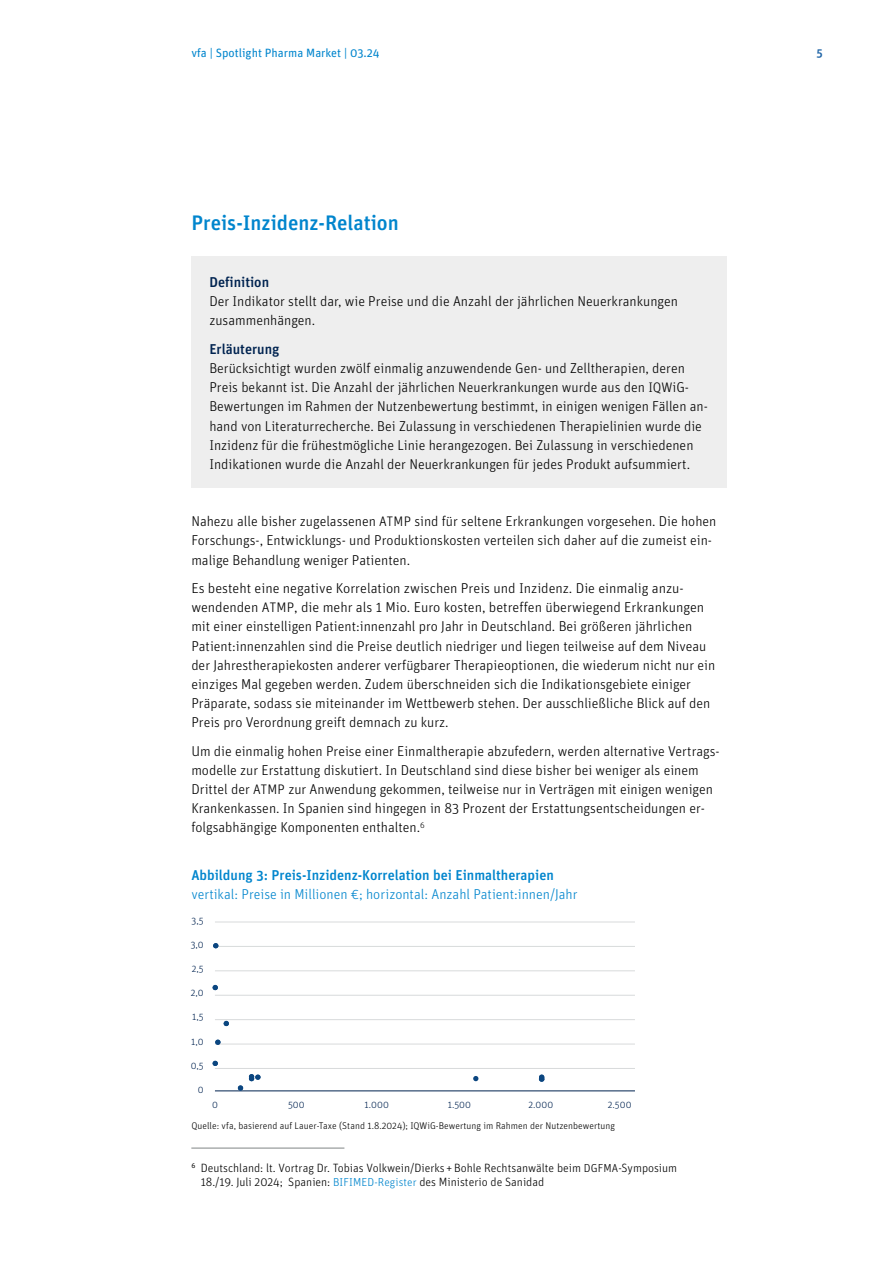
<style>
.page{position:relative;width:893px;height:1263px;background:#fff}
.page>*{position:absolute;margin:0;border:0;box-sizing:border-box;transform-origin:0 0}
.t1{font:500 21px "Unit Pro";color:#0085cd}
.t2{font:300 14.25px/19.2px "Unit Pro";color:#000}
.t3{font:300 14.25px "Unit Pro";color:#0085cd}
.t4{font:500 14.25px "Unit Pro";color:#0085cd}
.t5{font:500 14.25px "Unit Pro";color:#002350}
.t6{font:300 12px/14.4px "Unit Pro";color:#000}
.t7{font:12px "Unit Pro";color:#0085cd}
.t8{font:500 12px "Unit Pro";color:#1d63a6}
.t9{font:300 9.75px "Unit Pro";letter-spacing:.005em;color:#000}
.t10{font:300 9.75px "Unit Pro";color:#002350}
.s1{font-size:13.8px}
.s2{font-size:11.55px}
.s3{font-size:11.55px;color:#0085cd}
</style>
<div class="page">
<div style="left:191px;top:256px;width:536px;height:232px;background:#eee"></div>
<hr style="left:215px;top:922px;width:420px;height:1px;background:#ced1d2">
<hr style="left:215px;top:946px;width:420px;height:1px;background:#ced1d2">
<hr style="left:215px;top:970px;width:420px;height:1px;background:#ced1d2">
<hr style="left:215px;top:995px;width:420px;height:1px;background:#ced1d2">
<hr style="left:215px;top:1019px;width:420px;height:1px;background:#ced1d2">
<hr style="left:215px;top:1044px;width:420px;height:1px;background:#ced1d2">
<hr style="left:215px;top:1068px;width:420px;height:1px;background:#ced1d2">
<hr style="left:215px;top:1090px;width:420px;height:1px;background:#002350">
<svg style="left:238px;top:1085px;width:5px;height:5px"></svg>
<svg style="left:473px;top:1076px;width:5px;height:5px"></svg>
<svg style="left:213px;top:985px;width:5px;height:5px"></svg>
<svg style="left:213px;top:1061px;width:5px;height:5px"></svg>
<svg style="left:249px;top:1074px;width:12px;height:7px"></svg>
<svg style="left:213px;top:943px;width:5px;height:5px"></svg>
<svg style="left:539px;top:1074px;width:5px;height:8px"></svg>
<svg style="left:224px;top:1021px;width:5px;height:5px"></svg>
<svg style="left:215px;top:1039px;width:5px;height:6px"></svg>
<hr style="left:191px;top:1148px;width:153px;height:1px;background:#818586">
<p class="t7" style="left:191px;top:46px;width:190px">vfa | Spotlight Pharma Market | 03.24</p>
<h1 class="t1" style="left:191px;top:209px;width:209px">Preis-Inzidenz-Relation</h1>
<p class="t5" style="left:209px;top:273px;width:61px">Definition</p>
<p class="t2" style="left:209px;top:291px;width:470px">Der Indikator stellt dar, wie Preise und die Anzahl der jährlichen Neuerkrankungen zusammenhängen.</p>
<p class="t5" style="left:209px;top:340px;width:72px">Erläuterung</p>
<p class="t2" style="left:209px;top:358px;width:500px">Berücksichtigt wurden zwölf einmalig anzuwendende Gen- und Zelltherapien, deren Preis bekannt ist. Die Anzahl der jährlichen Neuerkrankungen wurde aus den <span class="s1">IQW</span>iG-Bewertungen im Rahmen der Nutzenbewertung bestimmt, in einigen wenigen Fällen an&shy;hand von Literaturrecherche. Bei Zulassung in verschiedenen Therapielinien wurde die Inzidenz für die frühestmögliche Linie herangezogen. Bei Zulassung in verschiedenen Indikationen wurde die Anzahl der Neuerkrankungen für jedes Produkt aufsummiert.</p>
<p class="t2" style="left:191px;top:511px;width:527px">Nahezu alle bisher zugelassenen <span class="s1">ATMP</span> sind für seltene Erkrankungen vorgesehen. Die hohen<br>Forschungs-, Entwicklungs- und Produktionskosten verteilen sich daher auf die zumeist ein&shy;malige Behandlung weniger Patienten.</p>
<p class="t2" style="left:191px;top:578px;width:525px">Es besteht eine negative Korrelation zwischen Preis und Inzidenz. Die einmalig anzu&shy;wendenden <span class="s1">ATMP</span>, die mehr als 1 Mio. Euro kosten, betreffen überwiegend Erkrankungen mit einer einstelligen Patient:innenzahl pro Jahr in Deutschland. Bei größeren jährlichen Patient:innenzahlen sind die Preise deutlich niedriger und liegen teilweise auf dem Niveau der Jahrestherapiekosten anderer verfügbarer Therapieoptionen, die wiederum nicht nur ein einziges Mal gegeben werden. Zudem überschneiden sich die Indikationsgebiete einiger Präparate, sodass sie miteinander im Wettbewerb stehen. Der ausschließliche Blick auf den Preis pro Verordnung greift demnach zu kurz.</p>
<p class="t2" style="left:191px;top:741px;width:530px">Um die einmalig hohen Preise einer Einmaltherapie abzufedern, werden alternative Vertrags&shy;modelle zur Erstattung diskutiert. In Deutschland sind diese bisher bei weniger als einem Drittel der <span class="s1">ATMP</span> zur Anwendung gekommen, teilweise nur in Verträgen mit einigen wenigen Krankenkassen. In Spanien sind hingegen in 83 Prozent der Erstattungsentscheidungen er&shy;folgsabhängige Komponenten enthalten.<sup>6</sup></p>
<p class="t4" style="left:191px;top:866px;width:364px">Abbildung 3: Preis-Inzidenz-Korrelation bei Einmaltherapien</p>
<p class="t3" style="left:191px;top:886px;width:388px">vertikal: Preise in Millionen €; horizontal: Anzahl Patient:innen/Jahr</p>
<p class="t10" style="left:192px;top:914px;width:14px">3,5</p>
<p class="t10" style="left:191px;top:939px;width:15px">3,0</p>
<p class="t10" style="left:192px;top:963px;width:13px">2,5</p>
<p class="t10" style="left:191px;top:987px;width:14px">2,0</p>
<p class="t10" style="left:192px;top:1011px;width:13px">1,5</p>
<p class="t10" style="left:191px;top:1035px;width:14px">1,0</p>
<p class="t10" style="left:191px;top:1060px;width:14px">0,5</p>
<p class="t10" style="left:198px;top:1084px;width:7px">0</p>
<p class="t10" style="left:212px;top:1099px;width:7px">0</p>
<p class="t10" style="left:288px;top:1099px;width:18px">500</p>
<p class="t10" style="left:365px;top:1099px;width:26px">1.000</p>
<p class="t10" style="left:448px;top:1099px;width:25px">1.500</p>
<p class="t10" style="left:528px;top:1099px;width:26px">2.000</p>
<p class="t10" style="left:608px;top:1099px;width:25px">2.500</p>
<p class="t9" style="left:191px;top:1119px;width:425px">Quelle: vfa, basierend auf Lauer-Taxe (Stand 1.8.2024); IQWiG-Bewertung im Rahmen der Nutzenbewertung</p>
<p class="t6" style="left:201px;top:1160px;width:478px;text-indent:-9px"><sup>6</sup> Deutschland: lt. Vortrag Dr. Tobias Volkwein/Dierks+Bohle Rechtsanwälte beim <span class="s2">DGFMA</span>-Symposium<br>18./19. Juli 2024; Spanien: <span class="s3">BIFIMED-Register</span> des Ministerio de Sanidad</p>
<p class="t8" style="left:816px;top:46px;width:8px">5</p>
</div>
